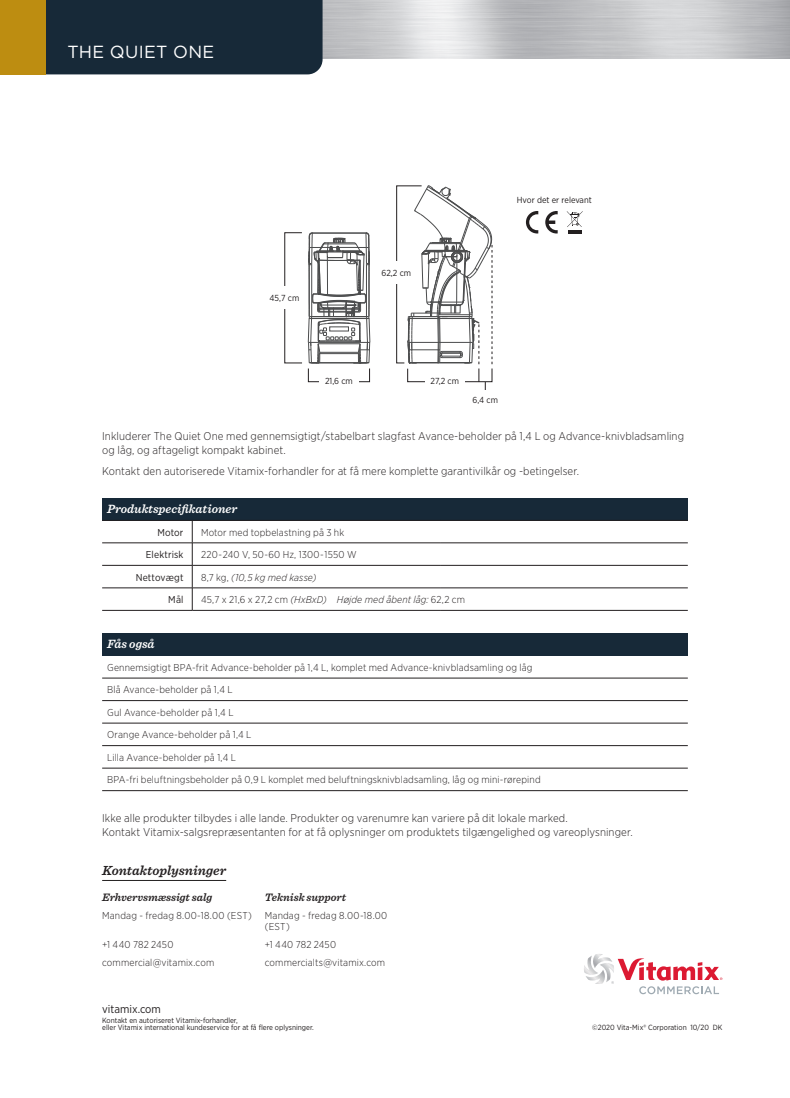
<style>
.page{position:relative;width:790px;height:1098px;background:#fff}
.page>*{position:absolute;margin:0;border:0;box-sizing:border-box;transform-origin:0 0}
.t1{font:17.5px "Gotham";letter-spacing:.02em;color:#fff}
.t2{font:italic 600 13.75px "Sentinel";color:#231f20}
.t3{font:italic 600 12.5px "Sentinel";color:#fff}
.t4{font:300 11.25px/13.8px "Gotham Narrow";letter-spacing:.01em;color:#231f20}
.t5{font:italic 600 11.25px "Sentinel";color:#231f20}
.t6{font:11.25px "Gotham Narrow";color:#231f20}
.t7{font:300 10px/11.2px "Gotham Narrow";letter-spacing:.015em;color:#231f20}
.t8{font:italic 300 10px "Gotham Narrow";letter-spacing:.01em;color:#231f20}
.t9{font:10px "Gotham Narrow";letter-spacing:.01em;color:#231f20}
.t10{font:8.75px "Gotham Narrow";color:#231f20}
.t11{font:7.5px/7.5px "Gotham Narrow";color:#231f20}
.s1{font-style:normal}
</style>
<div class="page">
<svg style="left:584px;top:954px;width:138px;height:40px"></svg>
<img style="left:322px;top:0;width:467px;height:58px">
<div style="left:45px;top:0;width:277px;height:74px;background:#172938"></div>
<div style="left:0;top:0;width:45px;height:74px;background:#bd8d11"></div>
<div style="left:102px;top:498px;width:585px;height:22px;background:#172938"></div>
<hr style="left:102px;top:542px;width:90px;height:1px;background:#231f20">
<hr style="left:102px;top:565px;width:90px;height:1px;background:#231f20">
<hr style="left:102px;top:587px;width:90px;height:1px;background:#231f20">
<hr style="left:102px;top:610px;width:90px;height:1px;background:#231f20">
<hr style="left:192px;top:542px;width:248px;height:1px;background:#231f20">
<hr style="left:192px;top:565px;width:248px;height:1px;background:#231f20">
<hr style="left:440px;top:565px;width:247px;height:1px;background:#231f20">
<hr style="left:192px;top:587px;width:248px;height:1px;background:#231f20">
<svg style="left:192px;top:521px;width:1px;height:89px"></svg>
<hr style="left:440px;top:587px;width:247px;height:1px;background:#231f20">
<hr style="left:192px;top:610px;width:248px;height:1px;background:#231f20">
<hr style="left:440px;top:610px;width:247px;height:1px;background:#231f20">
<hr style="left:102px;top:520px;width:90px;height:1px;background:#231f20">
<hr style="left:192px;top:520px;width:248px;height:1px;background:#231f20">
<hr style="left:440px;top:520px;width:247px;height:1px;background:#231f20">
<hr style="left:440px;top:542px;width:247px;height:1px;background:#231f20">
<svg style="left:525px;top:211px;width:13px;height:22px"></svg>
<svg style="left:545px;top:211px;width:12px;height:22px"></svg>
<hr style="left:567px;top:230px;width:14px;height:3px;background:#231f20">
<svg style="left:566px;top:211px;width:16px;height:16px"></svg>
<hr style="left:102px;top:880px;width:124px;height:1px;background:#231f20">
<div style="left:102px;top:633px;width:585px;height:22px;background:#172938"></div>
<hr style="left:102px;top:677px;width:585px;height:1px;background:#231f20">
<hr style="left:102px;top:700px;width:585px;height:1px;background:#231f20">
<hr style="left:102px;top:722px;width:585px;height:1px;background:#231f20">
<hr style="left:102px;top:745px;width:585px;height:1px;background:#231f20">
<hr style="left:102px;top:767px;width:585px;height:1px;background:#231f20">
<hr style="left:102px;top:790px;width:585px;height:1px;background:#231f20">
<svg style="left:308px;top:233px;width:62px;height:131px"></svg>
<div style="left:308px;top:368px;width:61px;height:14px;border:1px solid #231f20"></div>
<div style="left:319px;top:371px;width:39px;height:22px;background:#fff"></div>
<div style="left:284px;top:232px;width:18px;height:131px;border:1px solid #231f20"></div>
<div style="left:264px;top:286px;width:40px;height:23px;background:#fff"></div>
<svg style="left:396px;top:185px;width:96px;height:205px"></svg>
<h1 class="t1" style="left:68px;top:41px;width:148px">THE QUIET ONE</h1>
<p class="t10" style="left:269px;top:293px;width:31px">45,7 cm</p>
<p class="t10" style="left:381px;top:267px;width:31px">62,2 cm</p>
<p class="t10" style="left:516px;top:194px;width:76px">Hvor det er relevant</p>
<p class="t10" style="left:325px;top:375px;width:29px">21,6 cm</p>
<p class="t10" style="left:430px;top:375px;width:30px">27,2 cm</p>
<p class="t10" style="left:472px;top:394px;width:27px">6,4 cm</p>
<p class="t4" style="left:102px;top:429px;width:583px">Inkluderer The Quiet One med gennemsigtigt/stabelbart slagfast Avance-beholder på 1,4 L og Advance-knivbladsamling og låg, og aftageligt kompakt kabinet.</p>
<p class="t4" style="left:102px;top:464px;width:478px">Kontakt den autoriserede Vitamix-forhandler for at få mere komplette garantivilkår og -betingelser.</p>
<p class="t3" style="left:107px;top:499px;width:132px">Produktspecifikationer</p>
<p class="t9" style="left:157px;top:526px;width:27px">Motor</p>
<p class="t7" style="left:201px;top:526px;width:145px">Motor med topbelastning på 3 hk</p>
<p class="t9" style="left:146px;top:548px;width:39px">Elektrisk</p>
<p class="t7" style="left:201px;top:548px;width:157px">220 - 240 V, 50-60 Hz, 1300 - 1550 W</p>
<p class="t9" style="left:136px;top:571px;width:49px">Nettovægt</p>
<p class="t8" style="left:201px;top:571px;width:117px"><span class="s1">8,7 kg,</span> (10,5 kg med kasse)</p>
<p class="t9" style="left:168px;top:593px;width:17px">Mål</p>
<p class="t8" style="left:201px;top:593px;width:265px"><span class="s1">45,7 x 21,6 x 27,2 cm</span> (HxBxD) Højde med åbent låg: <span class="s1">62,2 cm</span></p>
<p class="t3" style="left:107px;top:634px;width:49px">Fås også</p>
<p class="t7" style="left:107px;top:661px;width:426px">Gennemsigtigt BPA-frit Advance-beholder på 1,4 L, komplet med Advance-knivbladsamling og låg</p>
<p class="t7" style="left:107px;top:684px;width:127px">Blå Avance-beholder på 1,4 L</p>
<p class="t7" style="left:107px;top:706px;width:128px">Gul Avance-beholder på 1,4 L</p>
<p class="t7" style="left:107px;top:729px;width:146px">Orange Avance-beholder på 1,4 L</p>
<p class="t7" style="left:107px;top:751px;width:130px">Lilla Avance-beholder på 1,4 L</p>
<p class="t7" style="left:107px;top:774px;width:435px">BPA-fri beluftningsbeholder på 0,9 L komplet med beluftningsknivbladsamling, låg og mini-rørepind</p>
<p class="t4" style="left:102px;top:811px;width:531px">Ikke alle produkter tilbydes i alle lande. Produkter og varenumre kan variere på dit lokale marked.<br>Kontakt Vitamix-salgsrepræsentanten for at få oplysninger om produktets tilgængelighed og vareoplysninger.</p>
<h2 class="t2" style="left:102px;top:859px;width:125px">Kontaktoplysninger</h2>
<p class="t5" style="left:102px;top:888px;width:112px">Erhvervsmæssigt salg</p>
<p class="t5" style="left:265px;top:888px;width:83px">Teknisk support</p>
<p class="t7" style="left:102px;top:909px;width:151px">Mandag - fredag 8.00-18.00 (EST)</p>
<p class="t7" style="left:265px;top:909px;width:124px">Mandag - fredag 8.00-18.00 (EST)</p>
<p class="t7" style="left:102px;top:938px;width:73px">+1 440 782 2450</p>
<p class="t7" style="left:265px;top:938px;width:73px">+1 440 782 2450</p>
<p class="t7" style="left:102px;top:956px;width:114px">commercial@vitamix.com</p>
<p class="t7" style="left:265px;top:956px;width:122px">commercialts@vitamix.com</p>
<p class="t6" style="left:102px;top:1001px;width:60px">vitamix.com</p>
<p class="t11" style="left:102px;top:1016px;width:213px">Kontakt en autoriseret Vitamix-forhandler,<br>eller Vitamix international kundeservice for at få flere oplysninger.</p>
<p class="t11" style="left:592px;top:1023px;width:132px">©2020 Vita-Mix® Corporation 10/20 DK</p>
</div>
